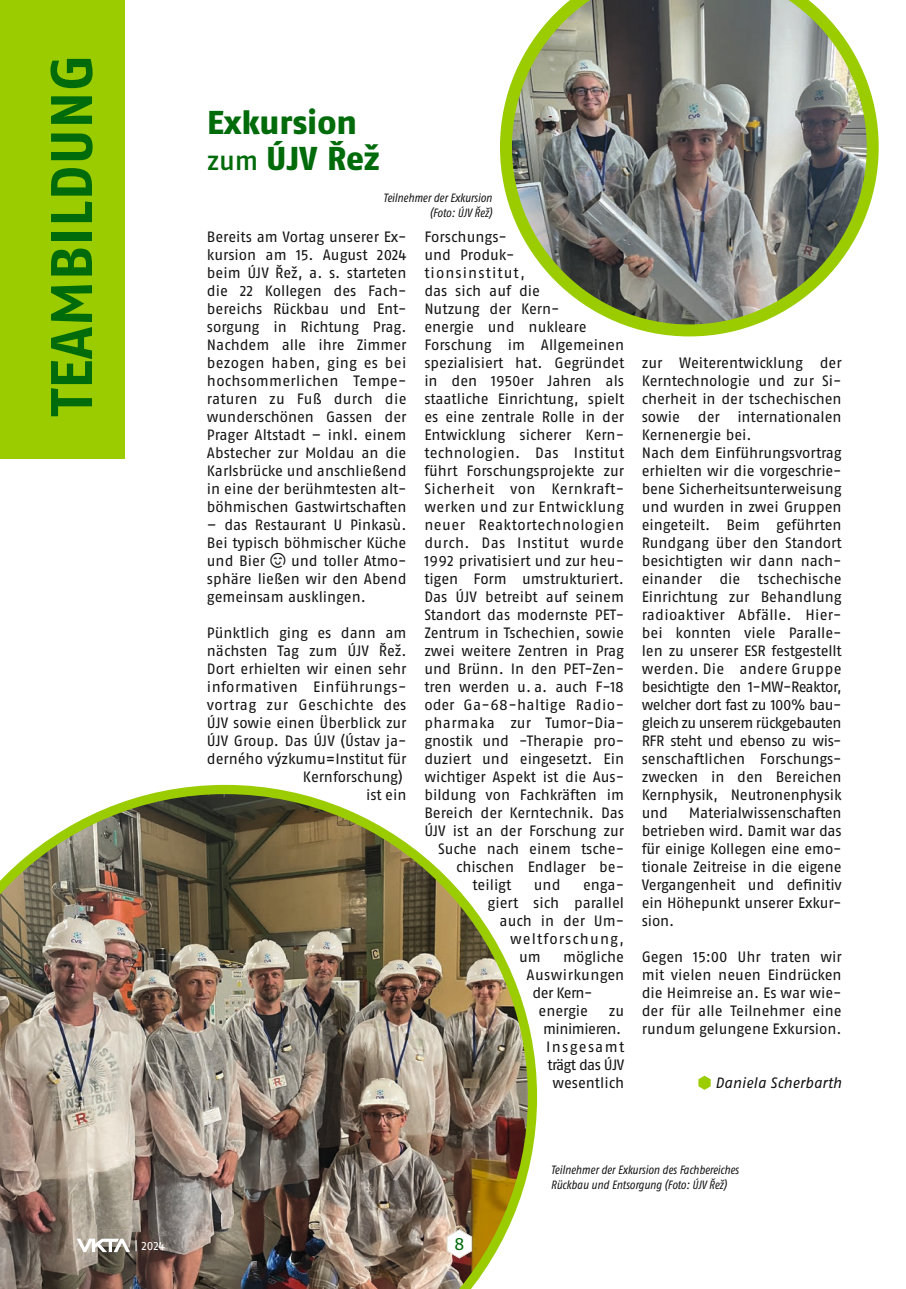
<style>
.page{position:relative;width:906px;height:1289px;background:#fff}
.page>*{position:absolute;margin:0;border:0;box-sizing:border-box;transform-origin:0 0}
.t1{font:700 58.5px "Fago Pro";color:#006b0a}
.t2{font:800 33px/36px "Fago Pro";letter-spacing:-.005em;color:#006b0a}
.t3{font:18px "Fago Pro";color:#006b0a}
.t4{font:15px/18px "Fago Pro";letter-spacing:-.005em;color:#131413;text-align:justify}
.t5{font:15px "Fago Pro";letter-spacing:.025em;color:#131413}
.t6{font:15px "Fago Pro";letter-spacing:.03em;color:#131413}
.t7{font:15px/18px "Fago Pro";letter-spacing:-.03em;color:#131413;text-align:right}
.t8{font:15px "Fago Pro";letter-spacing:.075em;color:#131413}
.t9{font:15px "Fago Pro";letter-spacing:.02em;color:#131413}
.t10{font:italic 15px "Fago Pro";letter-spacing:-.005em;color:#131413}
.t11{font:italic condensed 12px/15px "Fago Pro";color:#131413;text-align:right}
.t12{font:12px "Fago Pro";color:#fff}
.s1{font-weight:500;font-size:27px}
</style>
<div class="page">
<svg style="left:698px;top:1075px;width:12px;height:14px"></svg>
<img style="left:500px;top:0;width:378px;height:336px">
<div style="left:0;top:0;width:125px;height:458px;background:#9bcc00"></div>
<img style="left:0;top:784px;width:537px;height:504px">
<svg style="left:446px;top:1229px;width:26px;height:29px"></svg>
<svg style="left:77px;top:1238px;width:53px;height:13px"></svg>
<h1 class="t1" style="left:36px;top:416px;width:363px;rotate:-90deg">TEAMBILDUNG</h1>
<h2 class="t2" style="left:207px;top:104px;width:174px">Exkursion <span class="s1">zum</span> ÚJV Řež</h2>
<p class="t11" style="left:383px;top:190px;width:111px">Teilnehmer der Exkursion (Foto: ÚJV Řež)</p>
<p class="t4" style="left:207px;top:228px;width:201px">Bereits am Vortag unserer Ex&shy;kursion am 15. August 2024 beim ÚJV Řež, a. s. starteten die 22 Kollegen des Fach&shy;bereichs Rückbau und Ent&shy;sorgung in Richtung Prag.<br>Nachdem alle ihre Zimmer bezogen haben, ging es bei hochsommerlichen Tempe&shy;raturen zu Fuß durch die wunderschönen Gassen der Prager Altstadt – inkl. einem Abstecher zur Moldau an die Karlsbrücke und anschließend in eine der berühmtesten alt&shy;böhmischen Gastwirtschaften</p>
<p class="t4" style="left:207px;top:516px;width:201px">– das Restaurant U Pinkasù.<br>Bei typisch böhmischer Küche und Bier</p>
<p class="t4" style="left:207px;top:552px;width:201px;text-indent:84px">und toller Atmo&shy;sphäre ließen wir den Abend gemeinsam ausklingen.</p>
<p class="t4" style="left:207px;top:624px;width:201px;text-align:right">Pünktlich ging es dann am nächsten Tag zum ÚJV Řež.<br>Dort erhielten wir einen sehr informativen Einführungs&shy;vortrag zur Geschichte des<br>ÚJV sowie einen Überblick zur<br>ÚJV Group. Das ÚJV (Ústav ja&shy;derného výzkumu=Institut für<br>Kernforschung)<br>ist ein</p>
<p class="t4" style="left:424px;top:228px;width:84px">Forschungs-</p>
<p class="t4" style="left:424px;top:246px;width:92px">und Produk-</p>
<p class="t8" style="left:424px;top:264px;width:102px">tionsinstitut,</p>
<p class="t4" style="left:424px;top:282px;width:117px">das sich auf die</p>
<p class="t4" style="left:424px;top:300px;width:137px">Nutzung der Kern-</p>
<p class="t4" style="left:424px;top:318px;width:164px">energie und nukleare</p>
<p class="t4" style="left:424px;top:336px;width:201px">Forschung im Allgemeinen</p>
<p class="t4" style="left:424px;top:354px;width:201px">spezialisiert hat. Gegründet</p>
<p class="t4" style="left:424px;top:372px;width:201px">in den 1950er Jahren als</p>
<p class="t4" style="left:424px;top:390px;width:201px">staatliche Einrichtung, spielt</p>
<p class="t4" style="left:424px;top:408px;width:201px">es eine zentrale Rolle in der</p>
<p class="t4" style="left:424px;top:426px;width:201px">Entwicklung sicherer Kern-</p>
<p class="t9" style="left:424px;top:444px;width:201px">technologien. Das Institut</p>
<p class="t4" style="left:424px;top:462px;width:201px">führt Forschungsprojekte zur</p>
<p class="t6" style="left:424px;top:480px;width:201px">Sicherheit von Kernkraft-</p>
<p class="t5" style="left:424px;top:498px;width:201px">werken und zur Entwicklung</p>
<p class="t6" style="left:424px;top:516px;width:201px">neuer Reaktortechnologien</p>
<p class="t5" style="left:424px;top:534px;width:201px">durch. Das Institut wurde</p>
<p class="t4" style="left:424px;top:552px;width:201px">1992 privatisiert und zur heu-</p>
<p class="t4" style="left:424px;top:570px;width:201px">tigen Form umstrukturiert.</p>
<p class="t4" style="left:424px;top:588px;width:201px">Das ÚJV betreibt auf seinem</p>
<p class="t4" style="left:424px;top:606px;width:201px">Standort das modernste PET-</p>
<p class="t4" style="left:424px;top:624px;width:201px">Zentrum in Tschechien, sowie</p>
<p class="t4" style="left:424px;top:642px;width:201px">zwei weitere Zentren in Prag</p>
<p class="t4" style="left:424px;top:660px;width:201px">und Brünn. In den PET-Zen-</p>
<p class="t4" style="left:424px;top:678px;width:201px">tren werden u. a. auch F-18</p>
<p class="t5" style="left:424px;top:696px;width:201px">oder Ga-68-haltige Radio-</p>
<p class="t4" style="left:424px;top:714px;width:201px">pharmaka zur Tumor-Dia-</p>
<p class="t4" style="left:424px;top:732px;width:201px">gnostik und -Therapie pro-</p>
<p class="t4" style="left:424px;top:750px;width:201px">duziert und eingesetzt. Ein</p>
<p class="t4" style="left:424px;top:768px;width:201px">wichtiger Aspekt ist die Aus-</p>
<p class="t4" style="left:424px;top:786px;width:201px">bildung von Fachkräften im</p>
<p class="t4" style="left:424px;top:804px;width:201px">Bereich der Kerntechnik. Das</p>
<p class="t4" style="left:424px;top:822px;width:201px">ÚJV ist an der Forschung zur</p>
<p class="t4" style="left:438px;top:840px;width:187px">Suche nach einem tsche-</p>
<p class="t4" style="left:456px;top:858px;width:169px">chischen Endlager be-</p>
<p class="t4" style="left:472px;top:876px;width:40px">teiligt</p>
<p class="t4" style="left:534px;top:876px;width:28px">und</p>
<p class="t4" style="left:583px;top:876px;width:42px">enga-</p>
<p class="t4" style="left:487px;top:894px;width:138px">giert sich parallel</p>
<p class="t4" style="left:499px;top:912px;width:126px">auch in der Um-</p>
<p class="t8" style="left:510px;top:930px;width:115px">weltforschung,</p>
<p class="t4" style="left:519px;top:948px;width:23px">um</p>
<p class="t4" style="left:563px;top:948px;width:62px">mögliche</p>
<p class="t5" style="left:526px;top:966px;width:99px">Auswirkungen</p>
<p class="t4" style="left:532px;top:984px;width:61px">der Kern-</p>
<p class="t4" style="left:538px;top:1002px;width:51px">energie</p>
<p class="t7" style="left:543px;top:1002px;width:83px">zu minimieren.<br>Insgesamt trägt das ÚJV wesentlich</p>
<p class="t4" style="left:642px;top:354px;width:202px;text-align:left">zur Weiterentwicklung der<br>Kerntechnologie und zur Si&shy;cherheit in der tschechischen sowie der internationalen<br>Kernenergie bei.<br>Nach dem Einführungsvortrag erhielten wir die vorgeschrie&shy;bene Sicherheitsunterweisung und wurden in zwei Gruppen eingeteilt. Beim geführten<br>Rundgang über den Standort besichtigten wir dann nach&shy;einander die tschechische<br>Einrichtung zur Behandlung radioaktiver Abfälle. Hier&shy;bei konnten viele Paralle&shy;len zu unserer ESR festgestellt werden. Die andere Gruppe besichtigte den 1-MW-Reaktor, welcher dort fast zu 100% bau&shy;gleich zu unserem rückgebauten<br>RFR steht und ebenso zu wis&shy;senschaftlichen Forschungs&shy;zwecken in den Bereichen<br>Kernphysik, Neutronenphysik und</p>
<p class="t4" style="left:642px;top:804px;width:202px;text-indent:47px">Materialwissenschaften betrieben wird. Damit war das für einige Kollegen eine emo&shy;tionale Zeitreise in die eigene Vergangenheit und definitiv ein Höhepunkt unserer Exkur&shy;sion.</p>
<p class="t4" style="left:642px;top:948px;width:202px">Gegen 15:00 Uhr traten wir mit vielen neuen Eindrücken die Heimreise an. Es war wie&shy;der für alle Teilnehmer eine rundum gelungene Exkursion.</p>
<p class="t10" style="left:715px;top:1074px;width:128px">Daniela Scherbarth</p>
<p class="t12" style="left:134px;top:1238px;width:32px">| 2024</p>
<p class="t3" style="left:454px;top:1232px;width:12px">8</p>
<p class="t11" style="left:551px;top:1162px;width:189px;text-align:left">Teilnehmer der Exkursion des Fachbereiches<br>Rückbau und Entsorgung (Foto: ÚJV Řež)</p>
</div>
